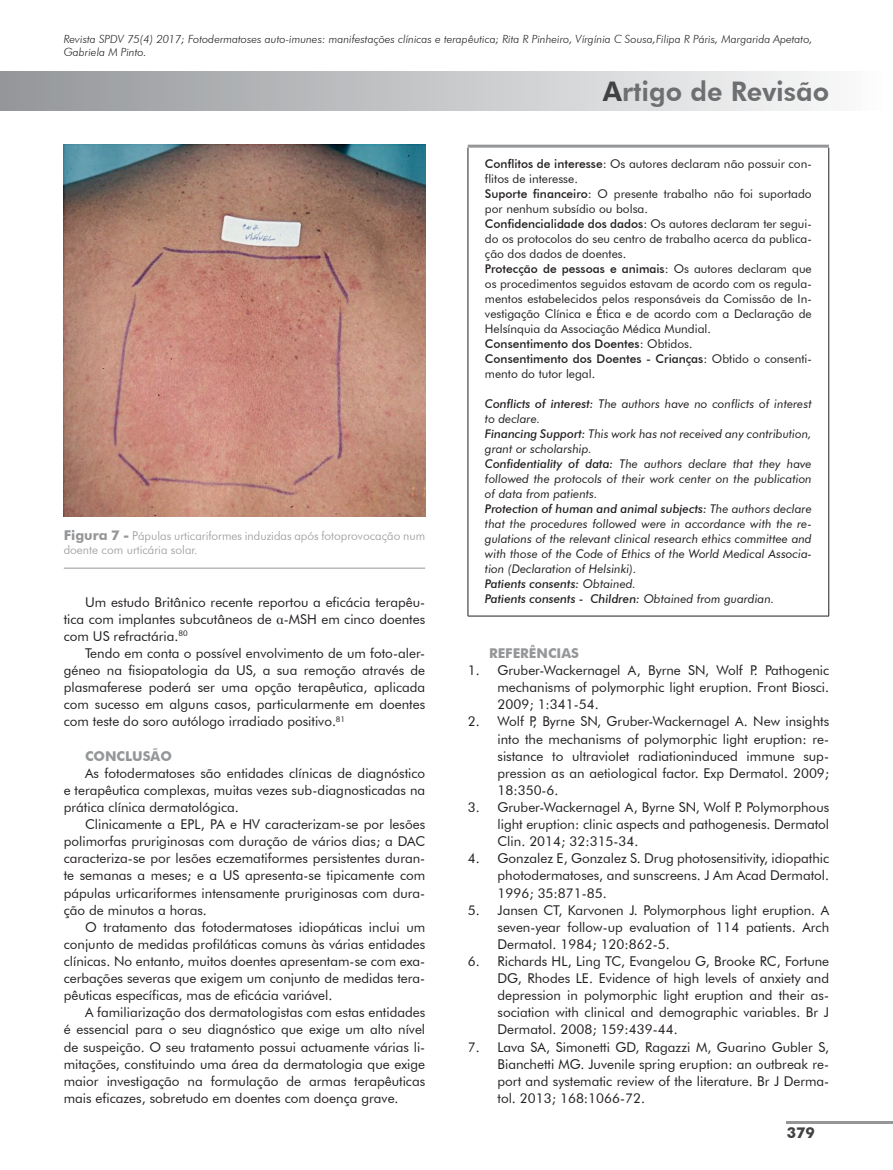
<style>
.page{position:relative;width:893px;height:1170px;background:#fff}
.page>*{position:absolute;margin:0;border:0;box-sizing:border-box;transform-origin:0 0}
.t1{font:800 27px "Futura BT";color:#6d6f71}
.t2{font:700 15px "Futura BT";color:#414142}
.t3{font:13.5px/17.1px "Futura BT";color:#231f20;text-align:justify}
.t4{font:700 13.5px "Futura BT";color:#949698}
.t5{font:12px/15px "Futura BT";color:#231f20}
.t6{font:italic 12px/15px "Futura BT";color:#231f20}
.t7{font:300 12px/14.4px "Futura BT";color:#949698}
.t8{font:italic 300 11.25px/13.5px "Futura BT";color:#231f20}
.s1{font-weight:700;font-size:13.5px}
.s2{font-family:"Century"}
.s3{color:#414142}
.s4{font-weight:500}
</style>
<div class="page">
<hr style="left:787px;top:1120px;width:106px;height:3px;background:#949698">
<div style="left:0;top:72px;width:893px;height:38px;background:linear-gradient(to right,#939598,#fcfdfd)"></div>
<hr style="left:468px;top:148px;width:1px;height:468px;background:#231f20">
<hr style="left:828px;top:148px;width:1px;height:468px;background:#231f20">
<hr style="left:468px;top:615px;width:361px;height:1px;background:#231f20">
<hr style="left:468px;top:145px;width:361px;height:3px;background:#949698">
<hr style="left:64px;top:568px;width:361px;height:1px;background:#949698">
<img style="left:64px;top:145px;width:361px;height:371px">
<p class="t8" style="left:64px;top:32px;width:750px">Revista SPDV 75(4) 2017; Fotodermatoses auto-imunes: manifestações clínicas e terapêutica; Rita R Pinheiro, Vírgínia C Sousa,Filipa R Páris, Margarida Apetato,<br>Gabriela M Pinto.</p>
<p class="t7" style="left:64px;top:528px;width:363px"><span class="s1">Figura 7 -</span> Pápulas urticariformes induzidas após fotoprovocação num doente com urticária solar.</p>
<p class="t3" style="left:64px;top:593px;width:363px;text-indent:21px">Um estudo Britânico recente reportou a eficácia terapêu&shy;tica com implantes subcutâneos de <span class="s2">α</span>-MSH em cinco doentes com US refractária.<sup>80</sup></p>
<p class="t3" style="left:64px;top:644px;width:363px;text-indent:21px">Tendo em conta o possível envolvimento de um foto-aler&shy;géneo na fisiopatologia da US, a sua remoção através de plasmaferese poderá ser uma opção terapêutica, aplicada com sucesso em alguns casos, particularmente em doentes com teste do soro autólogo irradiado positivo.<sup>81</sup></p>
<p class="t4" style="left:85px;top:747px;width:88px">CONCLUSÃO</p>
<p class="t3" style="left:64px;top:764px;width:363px;text-indent:21px">As fotodermatoses são entidades clínicas de diagnóstico e terapêutica complexas, muitas vezes sub-diagnosticadas na prática clínica dermatológica.</p>
<p class="t3" style="left:64px;top:815px;width:363px;text-indent:21px">Clinicamente a EPL, PA e HV caracterizam-se por lesões polimorfas pruriginosas com duração de vários dias; a DAC caracteriza-se por lesões eczematiformes persistentes duran&shy;te semanas a meses; e a US apresenta-se tipicamente com pápulas urticariformes intensamente pruriginosas com dura&shy;ção de minutos a horas.</p>
<p class="t3" style="left:64px;top:918px;width:363px;text-indent:21px">O tratamento das fotodermatoses idiopáticas inclui um conjunto de medidas profiláticas comuns às várias entidades clínicas. No entanto, muitos doentes apresentam-se com exa&shy;cerbações severas que exigem um conjunto de medidas tera&shy;pêuticas específicas, mas de eficácia variável.</p>
<p class="t3" style="left:64px;top:1003px;width:363px;text-indent:21px">A familiarização dos dermatologistas com estas entidades é essencial para o seu diagnóstico que exige um alto nível de suspeição. O seu tratamento possui actuamente várias li&shy;mitações, constituindo uma área da dermatologia que exige maior investigação na formulação de armas terapêuticas mais eficazes, sobretudo em doentes com doença grave.</p>
<h1 class="t1" style="left:603px;top:75px;width:228px"><span class="s3">A</span>rtigo de Revisão</h1>
<p class="t5" style="left:485px;top:156px;width:328px"><span class="s4">Conflitos de interesse:</span> Os autores declaram não possuir con&shy;flitos de interesse.<br><span class="s4">Suporte financeiro:</span> O presente trabalho não foi suportado por nenhum subsídio ou bolsa.<br><span class="s4">Confidencialidade dos dados:</span> Os autores declaram ter segui&shy;do os protocolos do seu centro de trabalho acerca da publica&shy;ção dos dados de doentes.<br><span class="s4">Protecção de pessoas e animais:</span> Os autores declaram que os procedimentos seguidos estavam de acordo com os regula&shy;mentos estabelecidos pelos responsáveis da Comissão de In&shy;vestigação Clínica e Ética e de acordo com a Declaração de Helsínquia da Associação Médica Mundial.<br><span class="s4">Consentimento dos Doentes:</span> Obtidos.<br><span class="s4">Consentimento dos Doentes - Crianças:</span> Obtido o consenti&shy;mento do tutor legal.</p>
<p class="t6" style="left:485px;top:396px;width:328px"><span class="s4">Conflicts of interest:</span> The authors have no conflicts of interest to declare.<br><span class="s4">Financing Support:</span> This work has not received any contribution, grant or scholarship.<br><span class="s4">Confidentiality of data:</span> The authors declare that they have followed the protocols of their work center on the publication of data from patients.<br><span class="s4">Protection of human and animal subjects:</span> The authors declare that the procedures followed were in accordance with the re&shy;gulations of the relevant clinical research ethics committee and with those of the Code of Ethics of the World Medical Associa&shy;tion (Declaration of Helsinki).<br><span class="s4">Patients consents:</span> Obtained.<br><span class="s4">Patients consents - Children:</span> Obtained from guardian.</p>
<p class="t4" style="left:489px;top:645px;width:92px">REFERÊNCIAS</p>
<p class="t3" style="left:497px;top:661px;width:333px;text-indent:-30px">1. Gruber-Wackernagel A, Byrne SN, Wolf P. Pathogenic mechanisms of polymorphic light eruption. Front Biosci.<br>2009; 1:341-54.</p>
<p class="t3" style="left:497px;top:713px;width:333px;text-indent:-30px">2. Wolf P, Byrne SN, Gruber-Wackernagel A. New insights into the mechanisms of polymorphic light eruption: re&shy;sistance to ultraviolet radiationinduced immune sup&shy;pression as an aetiological factor. Exp Dermatol. 2009; 18:350-6.</p>
<p class="t3" style="left:497px;top:798px;width:333px;text-indent:-30px">3. Gruber-Wackernagel A, Byrne SN, Wolf P. Polymorphous light eruption: clinic aspects and pathogenesis. Dermatol Clin. 2014; 32:315-34.</p>
<p class="t3" style="left:497px;top:849px;width:333px;text-indent:-30px">4. Gonzalez E, Gonzalez S. Drug photosensitivity, idiopathic photodermatoses, and sunscreens. J Am Acad Dermatol.<br>1996; 35:871-85.</p>
<p class="t3" style="left:497px;top:901px;width:333px;text-indent:-30px">5. Jansen CT, Karvonen J. Polymorphous light eruption. A seven-year follow-up evaluation of 114 patients. Arch Dermatol. 1984; 120:862-5.</p>
<p class="t3" style="left:497px;top:952px;width:333px;text-indent:-30px">6. Richards HL, Ling TC, Evangelou G, Brooke RC, Fortune DG, Rhodes LE. Evidence of high levels of anxiety and depression in polymorphic light eruption and their as&shy;sociation with clinical and demographic variables. Br J Dermatol. 2008; 159:439-44.</p>
<p class="t3" style="left:497px;top:1038px;width:333px;text-indent:-30px">7. Lava SA, Simonetti GD, Ragazzi M, Guarino Gubler S, Bianchetti MG. Juvenile spring eruption: an outbreak re&shy;port and systematic review of the literature. Br J Derma&shy;tol. 2013; 168:1066-72.</p>
<p class="t2" style="left:787px;top:1123px;width:30px">379</p>
</div>
